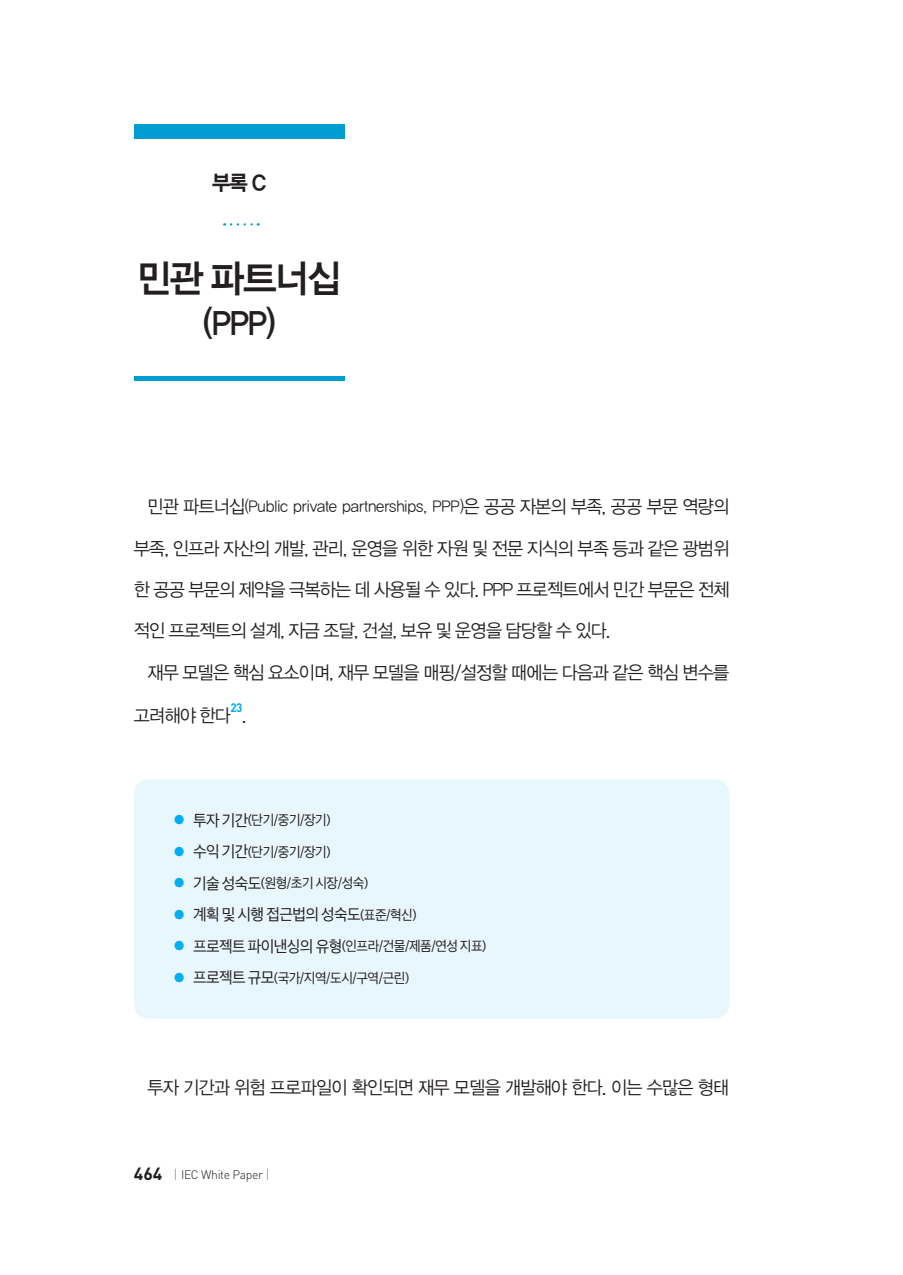
<style>
.page{position:relative;width:903px;height:1275px;background:#fff}
.page>*{position:absolute;margin:0;border:0;box-sizing:border-box;transform-origin:0 0}
.본문-윤고딕{font:38.5px "YDVYGO14";letter-spacing:-.04em;color:#231f20;scale:.95 1}
.본문-윤고딕-2{font:33.43px "YDVYGO14";color:#231f20;scale:.94 1}
.본문-윤고딕-3{font:21px "YDVYGO15";color:#231f20;scale:.95 1}
.본문-윤고딕-4{font:18.38px "YDVYGO12";letter-spacing:-.04em;color:#231f20;scale:.95 1}
.본문-윤고딕-5{font:15.92px "YDVYGO12";color:#231f20;scale:.94 1}
.박스내용{font:15.4px "SD Gothic Neo 1 OTFR";letter-spacing:-.04em;color:#231f20;scale:.96 1}
.박스내용-2{font:13.47px "SD Gothic Neo 1 OTFR";letter-spacing:-.04em;color:#231f20;scale:.94 1}
.t1{font:300 12.25px "DIN";letter-spacing:-.03em;color:#231f20}
.본문-윤고딕-6{font:700 12.25px "DIN";color:#00aeef;scale:.95 1}
.s1{font-size:18.38px}
.s2{font-size:13.12px;color:#00aeef}
.s3{font-size:15.4px}
.s4{font-size:13.47px}
.s5{font-weight:700;font-size:17.5px}
.s6{font-family:"YDVYGO12";font-weight:400;color:#00aeef}
</style>
<div class="page">
<div style="left:134px;top:124px;width:210px;height:15px;background:#009dd3"></div>
<div style="left:134px;top:376px;width:210px;height:5px;background:#009dd3"></div>
<svg style="left:231px;top:223px;width:28px;height:3px"></svg>
<div style="left:134px;top:779px;width:595px;height:239px;background:#e8f6fd;border-radius:15px"></div>
<p class="본문-윤고딕-3" style="left:212px;top:170px;width:59px">부록 C</p>
<p class="본문-윤고딕" style="left:138px;top:257px;width:216px">민관 파트너십</p>
<p class="본문-윤고딕-2" style="left:203px;top:303px;width:80px">(PPP)</p>
<p class="본문-윤고딕-5" style="left:147px;top:497px;width:621px"><span class="s1">민관 파트너십</span>(Public private partnerships, PPP)<span class="s1">은 공공 자본의 부족, 공공 부문 역량의</span></p>
<p class="본문-윤고딕-4" style="left:134px;top:537px;width:628px">부족, 인프라 자산의 개발, 관리, 운영을 위한 자원 및 전문 지식의 부족 등과 같은 광범위</p>
<p class="본문-윤고딕-4" style="left:134px;top:579px;width:628px">한 공공 부문의 제약을 극복하는 데 사용될 수 있다. PPP 프로젝트에서 민간 부문은 전체</p>
<p class="본문-윤고딕-4" style="left:134px;top:620px;width:503px">적인 프로젝트의 설계, 자금 조달, 건설, 보유 및 운영을 담당할 수 있다.</p>
<p class="본문-윤고딕-4" style="left:147px;top:662px;width:614px">재무 모델은 핵심 요소이며, 재무 모델을 매핑/설정할 때에는 다음과 같은 핵심 변수를</p>
<p class="본문-윤고딕-4" style="left:134px;top:705px;width:104px">고려해야 한다</p>
<p class="본문-윤고딕-6" style="left:230px;top:699px;width:14px">23</p>
<p class="본문-윤고딕-4" style="left:242px;top:705px;width:6px">.</p>
<p class="박스내용-2" style="left:174px;top:813px;width:169px"><span class="s2">●</span> <span class="s3">투자 기간</span>(단기/중기/장기)</p>
<p class="박스내용-2" style="left:174px;top:845px;width:169px"><span class="s2">●</span> <span class="s3">수익 기간</span>(단기/중기/장기)</p>
<p class="박스내용-2" style="left:174px;top:876px;width:208px"><span class="s2">●</span> <span class="s3">기술 성숙도</span>(원형/초기 시장/성숙)</p>
<p class="박스내용" style="left:174px;top:907px;width:255px"><span class="s2">●</span> 계획 및 시행 접근법의 성숙도<span class="s4">(표준/혁신)</span></p>
<p class="박스내용-2" style="left:174px;top:939px;width:334px"><span class="s2">●</span> <span class="s3">프로젝트 파이낸싱의 유형</span>(인프라/건물/제품/연성 지표)</p>
<p class="박스내용-2" style="left:174px;top:971px;width:252px"><span class="s2">●</span> <span class="s3">프로젝트 규모</span>(국가/지역/도시/구역/근린)</p>
<p class="본문-윤고딕-4" style="left:147px;top:1077px;width:614px">투자 기간과 위험 프로파일이 확인되면 재무 모델을 개발해야 한다. 이는 수많은 형태</p>
<p class="t1" style="left:134px;top:1166px;width:137px"><span class="s5">464</span> <span class="s6">|</span> IEC White Paper <span class="s6">|</span></p>
</div>
